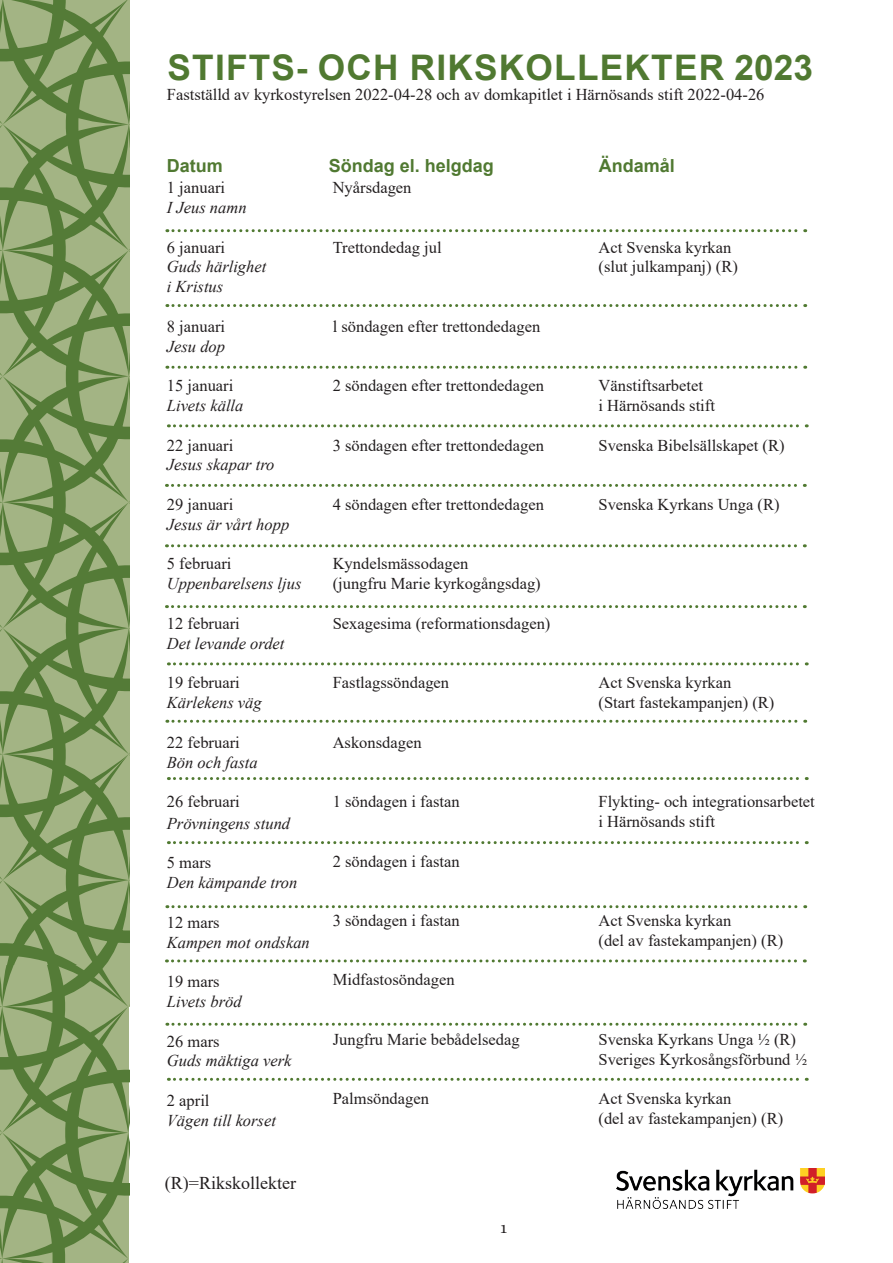
<style>
.page{position:relative;width:893px;height:1263px;background:#fff}
.page>*{position:absolute;margin:0;border:0;box-sizing:border-box;transform-origin:0 0}
.t1{font:700 35.25px "Arial";letter-spacing:.035em;color:#507931}
.t2{font:700 18px "Arial";color:#507931}
.t3{font:18px "Times New Roman";color:#231f20}
.t4{font:18px "Minion Pro";color:#231f20}
.t5{font:16.5px/19.8px "Times New Roman";color:#231f20}
.t6{font:italic 16.5px/19.8px "Times New Roman";color:#231f20}
</style>
<div class="page">
<svg style="left:167px;top:229px;width:639px;height:3px"></svg>
<svg style="left:167px;top:304px;width:639px;height:3px"></svg>
<img style="left:616px;top:1168px;width:209px;height:41px">
<svg style="left:0;top:0;width:130px;height:1263px;background:#849e66"></svg>
<svg style="left:167px;top:366px;width:639px;height:3px"></svg>
<svg style="left:168px;top:424px;width:639px;height:3px"></svg>
<svg style="left:166px;top:484px;width:639px;height:3px"></svg>
<svg style="left:166px;top:544px;width:639px;height:3px"></svg>
<svg style="left:166px;top:605px;width:639px;height:3px"></svg>
<svg style="left:168px;top:662px;width:639px;height:3px"></svg>
<svg style="left:167px;top:720px;width:639px;height:3px"></svg>
<svg style="left:168px;top:777px;width:639px;height:3px"></svg>
<svg style="left:168px;top:841px;width:639px;height:3px"></svg>
<svg style="left:167px;top:905px;width:639px;height:3px"></svg>
<svg style="left:166px;top:959px;width:639px;height:3px"></svg>
<svg style="left:167px;top:1023px;width:639px;height:3px"></svg>
<svg style="left:168px;top:1078px;width:639px;height:3px"></svg>
<h1 class="t1" style="left:168px;top:43px;width:647px">STIFTS- OCH RIKSKOLLEKTER 2023</h1>
<p class="t5" style="left:167px;top:84px;width:599px">Fastställd av kyrkostyrelsen 2022-04-28 och av domkapitlet i Härnösands stift 2022-04-26</p>
<p class="t2" style="left:167px;top:152px;width:57px">Datum</p>
<p class="t2" style="left:329px;top:152px;width:167px">Söndag el. helgdag</p>
<p class="t2" style="left:599px;top:152px;width:78px">Ändamål</p>
<p class="t5" style="left:167px;top:177px;width:60px">1 januari</p>
<p class="t6" style="left:167px;top:197px;width:81px">I Jeus namn</p>
<p class="t5" style="left:167px;top:237px;width:60px">6 januari</p>
<p class="t6" style="left:167px;top:257px;width:101px">Guds härlighet i Kristus</p>
<p class="t5" style="left:167px;top:316px;width:60px">8 januari</p>
<p class="t6" style="left:167px;top:336px;width:60px">Jesu dop</p>
<p class="t5" style="left:167px;top:375px;width:68px">15 januari</p>
<p class="t6" style="left:167px;top:395px;width:78px">Livets källa</p>
<p class="t5" style="left:167px;top:435px;width:68px">22 januari</p>
<p class="t6" style="left:167px;top:455px;width:109px">Jesus skapar tro</p>
<p class="t5" style="left:167px;top:494px;width:68px">29 januari</p>
<p class="t6" style="left:167px;top:514px;width:124px">Jesus är vårt hopp</p>
<p class="t5" style="left:167px;top:553px;width:66px">5 februari</p>
<p class="t6" style="left:167px;top:573px;width:136px">Uppenbarelsens ljus</p>
<p class="t5" style="left:167px;top:613px;width:74px">12 februari</p>
<p class="t6" style="left:167px;top:633px;width:119px">Det levande ordet</p>
<p class="t5" style="left:167px;top:672px;width:74px">19 februari</p>
<p class="t6" style="left:167px;top:692px;width:96px">Kärlekens väg</p>
<p class="t5" style="left:167px;top:732px;width:74px">22 februari</p>
<p class="t6" style="left:167px;top:752px;width:92px">Bön och fasta</p>
<p class="t5" style="left:167px;top:791px;width:74px">26 februari</p>
<p class="t6" style="left:167px;top:813px;width:125px">Prövningens stund</p>
<p class="t5" style="left:167px;top:852px;width:46px">5 mars</p>
<p class="t6" style="left:167px;top:872px;width:132px">Den kämpande tron</p>
<p class="t5" style="left:167px;top:912px;width:54px">12 mars</p>
<p class="t6" style="left:167px;top:932px;width:144px">Kampen mot ondskan</p>
<p class="t5" style="left:167px;top:971px;width:54px">19 mars</p>
<p class="t6" style="left:167px;top:991px;width:76px">Livets bröd</p>
<p class="t5" style="left:167px;top:1030px;width:54px">26 mars</p>
<p class="t6" style="left:167px;top:1050px;width:126px">Guds mäktiga verk</p>
<p class="t5" style="left:167px;top:1090px;width:44px">2 april</p>
<p class="t6" style="left:167px;top:1110px;width:111px">Vägen till korset</p>
<p class="t5" style="left:333px;top:177px;width:80px">Nyårsdagen</p>
<p class="t5" style="left:333px;top:237px;width:110px">Trettondedag jul</p>
<p class="t5" style="left:598px;top:237px;width:141px">Act Svenska kyrkan (slut julkampanj) (R)</p>
<p class="t5" style="left:333px;top:316px;width:209px">l söndagen efter trettondedagen</p>
<p class="t5" style="left:598px;top:375px;width:118px">Vänstiftsarbetet<br>i Härnösands stift</p>
<p class="t5" style="left:598px;top:435px;width:188px">Svenska Bibelsällskapet (R)</p>
<p class="t5" style="left:333px;top:375px;width:213px">2 söndagen efter trettondedagen</p>
<p class="t5" style="left:333px;top:435px;width:213px">3 söndagen efter trettondedagen</p>
<p class="t5" style="left:598px;top:494px;width:183px">Svenska Kyrkans Unga (R)</p>
<p class="t5" style="left:333px;top:494px;width:213px">4 söndagen efter trettondedagen</p>
<p class="t5" style="left:333px;top:553px;width:210px">Kyndelsmässodagen<br>(jungfru Marie kyrkogångsdag)</p>
<p class="t5" style="left:333px;top:613px;width:219px">Sexagesima (reformationsdagen)</p>
<p class="t5" style="left:598px;top:672px;width:177px">Act Svenska kyrkan<br>(Start fastekampanjen) (R)</p>
<p class="t5" style="left:333px;top:672px;width:118px">Fastlagssöndagen</p>
<p class="t5" style="left:333px;top:732px;width:90px">Askonsdagen</p>
<p class="t5" style="left:598px;top:791px;width:218px">Flykting- och integrationsarbetet i Härnösands stift</p>
<p class="t5" style="left:333px;top:791px;width:128px">1 söndagen i fastan</p>
<p class="t5" style="left:333px;top:850px;width:128px">2 söndagen i fastan</p>
<p class="t5" style="left:333px;top:910px;width:128px">3 söndagen i fastan</p>
<p class="t5" style="left:598px;top:910px;width:186px">Act Svenska kyrkan<br>(del av fastekampanjen) (R)</p>
<p class="t5" style="left:333px;top:969px;width:123px">Midfastosöndagen</p>
<p class="t5" style="left:333px;top:1029px;width:188px">Jungfru Marie bebådelsedag</p>
<p class="t5" style="left:598px;top:1029px;width:210px">Svenska Kyrkans Unga ½ (R)<br>Sveriges Kyrkosångsförbund ½</p>
<p class="t5" style="left:598px;top:1088px;width:186px">Act Svenska kyrkan<br>(del av fastekampanjen) (R)</p>
<p class="t5" style="left:333px;top:1088px;width:98px">Palmsöndagen</p>
<p class="t3" style="left:165px;top:1171px;width:133px">(R)=Rikskollekter</p>
<p class="t4" style="left:500px;top:1215px;width:10px">1</p>
</div>
